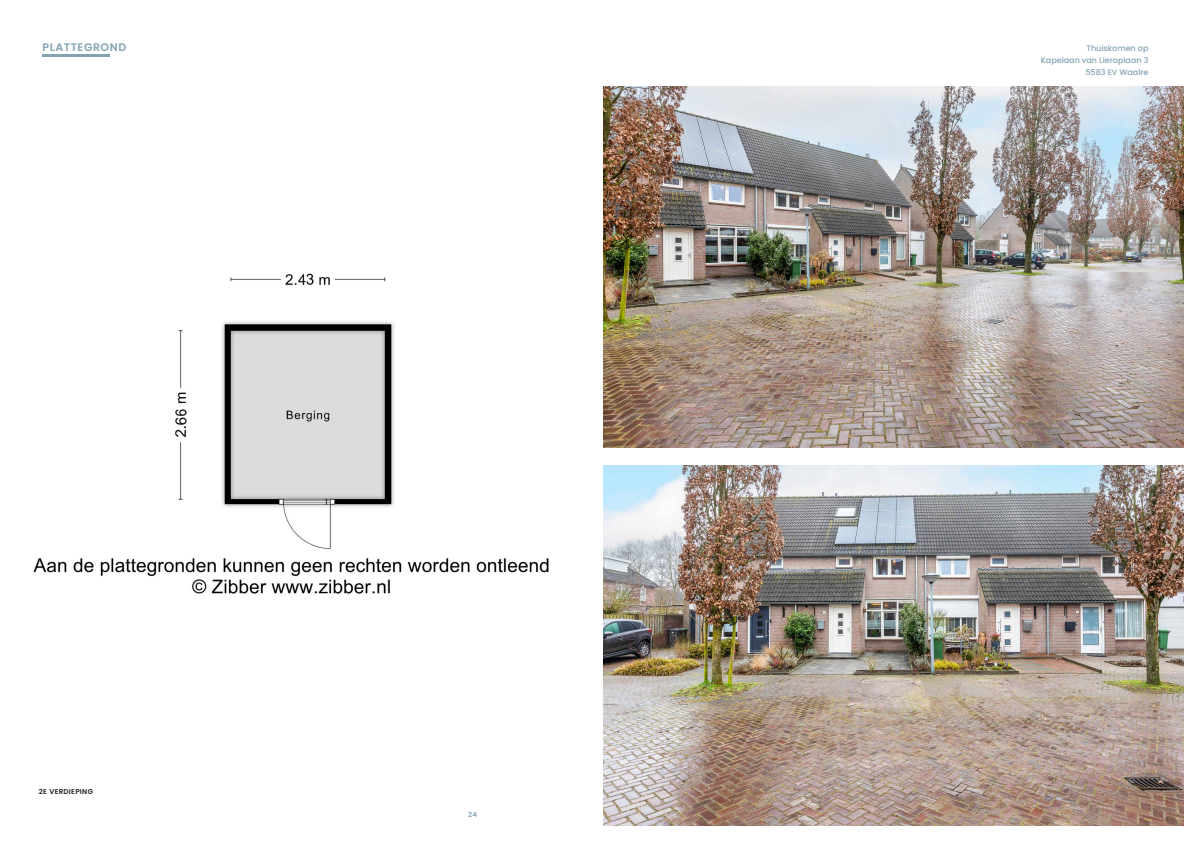
<style>
.page{position:relative;width:1191px;height:842px;background:#fff}
.page>*{position:absolute;margin:0;border:0;box-sizing:border-box;transform-origin:0 0}
.t1{font:600 11px "Poppins";letter-spacing:.05em;color:#83a3b2}
.t2{font:500 8px "Poppins";color:#83a3b2}
.t3{font:600 7px "Poppins";letter-spacing:.05em;color:#231f20}
.t4{font:600 7px "Poppins";color:#83a3b2}
</style>
<div class="page">
<hr style="left:43px;top:55px;width:67px;height:2px;background:#83a3b2">
<img style="left:33px;top:273px;width:516px;height:321px">
<img style="left:603px;top:86px;width:580px;height:361px">
<img style="left:603px;top:465px;width:580px;height:361px">
<p class="t1" style="left:43px;top:40px;width:85px">PLATTEGROND</p>
<p class="t3" style="left:39px;top:788px;width:56px">2E VERDIEPING</p>
<p class="t4" style="left:468px;top:810px;width:10px">24</p>
<p class="t2" style="left:1086px;top:43px;width:63px">Thuiskomen op</p>
<p class="t2" style="left:1040px;top:55px;width:109px">Kapelaan van Lieroplaan 3</p>
<p class="t2" style="left:1085px;top:67px;width:64px">5583 EV Waalre</p>
</div>
